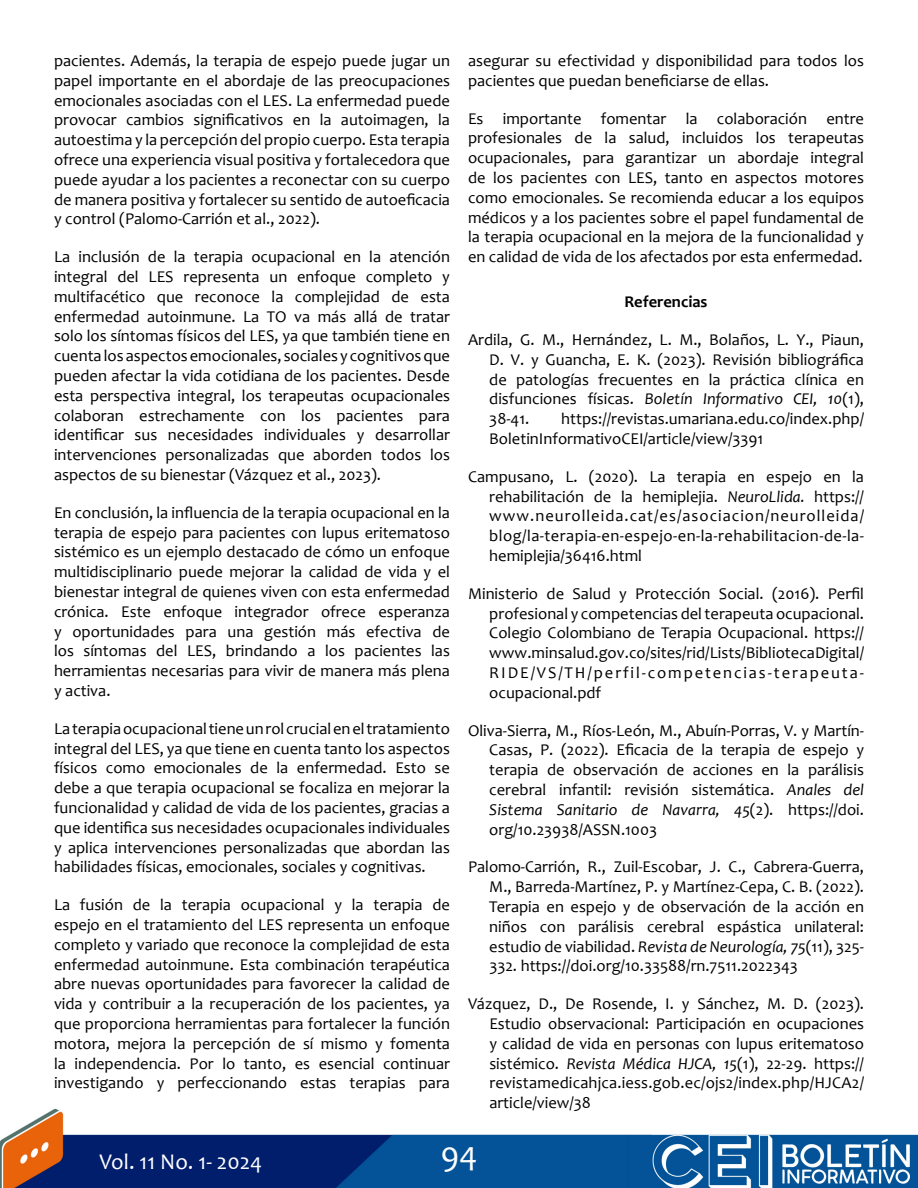
<style>
.page{position:relative;width:918px;height:1188px;background:#fff}
.page>*{position:absolute;margin:0;border:0;box-sizing:border-box;transform-origin:0 0}
.t1{font:34.5px "Candara";color:#fff}
.t2{font:22.5px "Candara";color:#fff}
.t3{font:16.5px/19.8px "Candara";color:#000;text-align:justify}
.t4{font:700 16.5px "Candara";color:#000}
.s1{font-style:italic}
</style>
<div class="page">
<img style="left:0;top:1108px;width:917px;height:80px">
<p class="t3" style="left:54px;top:51px;width:398px">pacientes. Además, la terapia de espejo puede jugar un papel importante en el abordaje de las preocupaciones emocionales asociadas con el LES. La enfermedad puede provocar cambios significativos en la autoimagen, la autoestima y la percepción del propio cuerpo. Esta terapia ofrece una experiencia visual positiva y fortalecedora que puede ayudar a los pacientes a reconectar con su cuerpo de manera positiva y fortalecer su sentido de autoeficacia y control (Palomo-Carrión et al., 2022).</p>
<p class="t3" style="left:54px;top:247px;width:398px">La inclusión de la terapia ocupacional en la atención integral del LES representa un enfoque completo y multifacético que reconoce la complejidad de esta enfermedad autoinmune. La TO va más allá de tratar solo los síntomas físicos del LES, ya que también tiene en cuenta los aspectos emocionales, sociales y cognitivos que pueden afectar la vida cotidiana de los pacientes. Desde esta perspectiva integral, los terapeutas ocupacionales colaboran estrechamente con los pacientes para identificar sus necesidades individuales y desarrollar intervenciones personalizadas que aborden todos los aspectos de su bienestar (Vázquez et al., 2023).</p>
<p class="t3" style="left:54px;top:502px;width:398px">En conclusión, la influencia de la terapia ocupacional en la terapia de espejo para pacientes con lupus eritematoso sistémico es un ejemplo destacado de cómo un enfoque multidisciplinario puede mejorar la calidad de vida y el bienestar integral de quienes viven con esta enfermedad crónica. Este enfoque integrador ofrece esperanza y oportunidades para una gestión más efectiva de los síntomas del LES, brindando a los pacientes las herramientas necesarias para vivir de manera más plena y activa.</p>
<p class="t3" style="left:54px;top:718px;width:398px">La terapia ocupacional tiene un rol crucial en el tratamiento integral del LES, ya que tiene en cuenta tanto los aspectos físicos como emocionales de la enfermedad. Esto se debe a que terapia ocupacional se focaliza en mejorar la funcionalidad y calidad de vida de los pacientes, gracias a que identifica sus necesidades ocupacionales individuales y aplica intervenciones personalizadas que abordan las habilidades físicas, emocionales, sociales y cognitivas.</p>
<p class="t3" style="left:54px;top:895px;width:398px">La fusión de la terapia ocupacional y la terapia de espejo en el tratamiento del LES representa un enfoque completo y variado que reconoce la complejidad de esta enfermedad autoinmune. Esta combinación terapéutica abre nuevas oportunidades para favorecer la calidad de vida y contribuir a la recuperación de los pacientes, ya que proporciona herramientas para fortalecer la función motora, mejora la percepción de sí mismo y fomenta la independencia. Por lo tanto, es esencial continuar investigando y perfeccionando estas terapias para</p>
<p class="t3" style="left:468px;top:51px;width:398px">asegurar su efectividad y disponibilidad para todos los pacientes que puedan beneficiarse de ellas.</p>
<p class="t3" style="left:468px;top:108px;width:398px">Es importante fomentar la colaboración entre profesionales de la salud, incluidos los terapeutas ocupacionales, para garantizar un abordaje integral de los pacientes con LES, tanto en aspectos motores como emocionales. Se recomienda educar a los equipos médicos y a los pacientes sobre el papel fundamental de la terapia ocupacional en la mejora de la funcionalidad y en calidad de vida de los afectados por esta enfermedad.</p>
<p class="t4" style="left:624px;top:291px;width:85px">Referencias</p>
<p class="t3" style="left:489px;top:330px;width:376px;text-indent:-21px">Ardila, G. M., Hernández, L. M., Bolaños, L. Y., Piaun, D. V. y Guancha, E. K. (2023). Revisión bibliográfica de patologías frecuentes en la práctica clínica en disfunciones físicas. <span class="s1">Boletín Informativo CEI, 10</span>(1), 38-41.</p>
<p class="t3" style="left:489px;top:409px;width:376px;text-indent:72px">https://revistas.umariana.edu.co/index.php/<br>BoletinInformativoCEI/article/view/3391</p>
<p class="t3" style="left:489px;top:466px;width:376px;text-indent:-21px">Campusano, L. (2020). La terapia en espejo en la rehabilitación de la hemiplejia. <span class="s1">NeuroLlida.</span> https:// www.neurolleida.cat/es/asociacion/neurolleida/ blog/la-terapia-en-espejo-en-la-rehabilitacion-de-la&shy;hemiplejia/36416.html</p>
<p class="t3" style="left:489px;top:583px;width:376px;text-indent:-21px">Ministerio de Salud y Protección Social. (2016). Perfil profesional y competencias del terapeuta ocupacional.<br>Colegio Colombiano de Terapia Ocupacional. https:// www.minsalud.gov.co/sites/rid/Lists/BibliotecaDigital/ RIDE/VS/TH/perfil-competencias-terapeuta&shy;ocupacional.pdf</p>
<p class="t3" style="left:489px;top:720px;width:376px;text-indent:-21px">Oliva-Sierra, M., Ríos-León, M., Abuín-Porras, V. y Martín-Casas, P. (2022). Eficacia de la terapia de espejo y terapia de observación de acciones en la parálisis cerebral infantil: revisión sistemática. <span class="s1">Anales del Sistema Sanitario de Navarra, 45</span>(2). https://doi. org/10.23938/ASSN.1003</p>
<p class="t3" style="left:489px;top:857px;width:376px;text-indent:-21px">Palomo-Carrión, R., Zuil-Escobar, J. C., Cabrera-Guerra, M., Barreda-Martínez, P. y Martínez-Cepa, C. B. (2022).<br>Terapia en espejo y de observación de la acción en niños con parálisis cerebral espástica unilateral: estudio de viabilidad. <span class="s1">Revista de Neurología, 75</span>(11), 325- 332. https://doi.org/10.33588/rn.7511.2022343</p>
<p class="t3" style="left:489px;top:994px;width:376px;text-indent:-21px">Vázquez, D., De Rosende, I. y Sánchez, M. D. (2023).<br>Estudio observacional: Participación en ocupaciones y calidad de vida en personas con lupus eritematoso sistémico. <span class="s1">Revista Médica HJCA, 15</span>(1), 22-29. https:// revistamedicahjca.iess.gob.ec/ojs2/index.php/HJCA2/ article/view/38</p>
<h2 class="t2" style="left:99px;top:1147px;width:164px">Vol. 11 No. 1- 2024</h2>
<h1 class="t1" style="left:440px;top:1132px;width:39px">94</h1>
</div>
